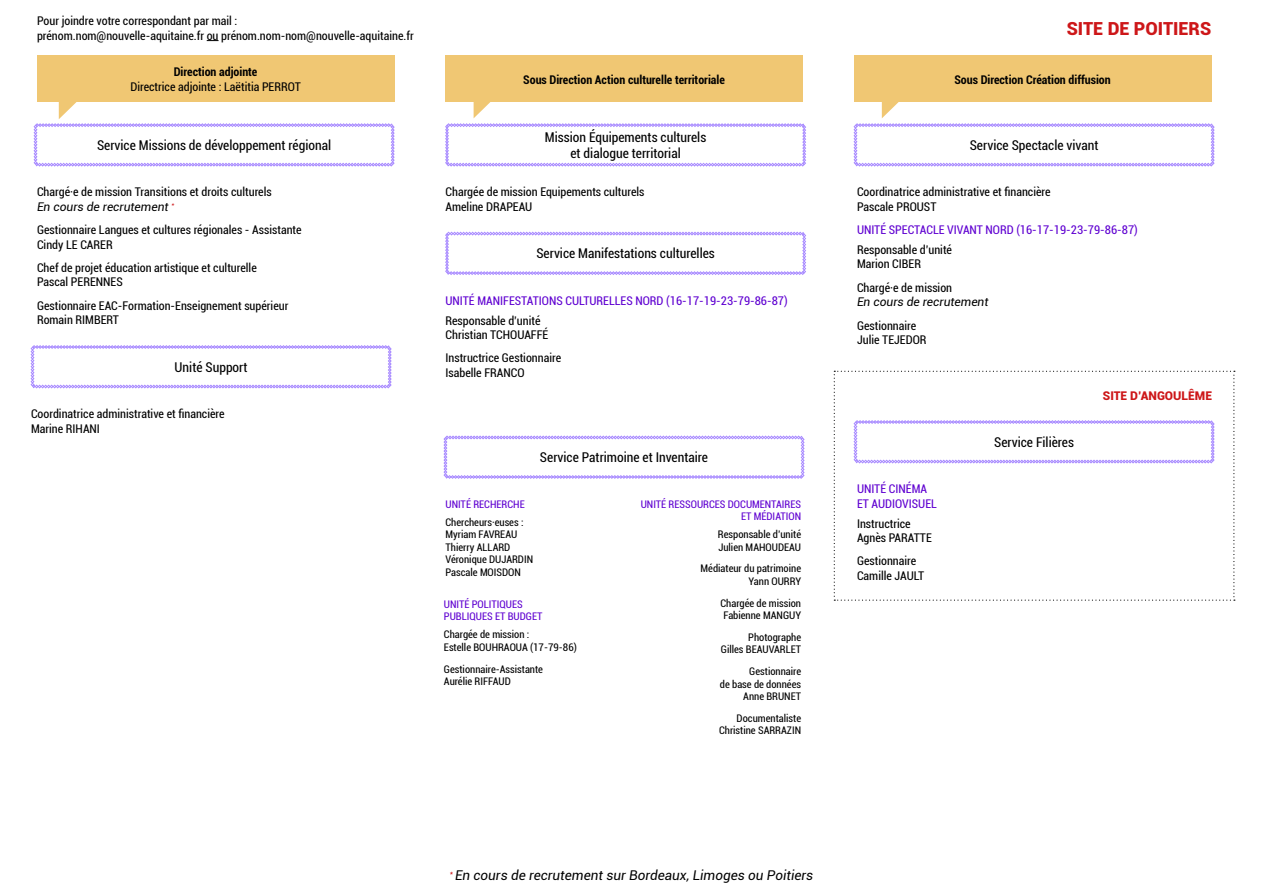
<style>
.page{position:relative;width:1263px;height:893px;background:#fff}
.page>*{position:absolute;margin:0;border:0;box-sizing:border-box;transform-origin:0 0}
.t1{font:900 18px "Roboto";color:#cd1719}
.t2{font:condensed 13.5px/16.2px "Roboto";color:#000;text-align:center}
.t3{font:italic 13.5px "Roboto";color:#000}
.t4{font:condensed 12px/14.4px "Roboto";color:#000}
.t5{font:condensed 12px/14.4px "Roboto";color:#5f00d1}
.t6{font:700 condensed 12px "Roboto";color:#000}
.t7{font:italic 12px "Roboto";color:#000}
.t8{font:900 12px "Roboto";color:#cd1719}
.t9{font:condensed 10.5px/12.6px "Roboto";color:#000}
.t10{font:condensed 10.5px/12.6px "Roboto";color:#5f00d1}
.s1{font-style:italic;font-stretch:normal}
</style>
<div class="page">
<div style="left:445px;top:56px;width:358px;height:46px;background:#f0c773"></div>
<div style="left:854px;top:56px;width:357px;height:46px;background:#f0c773"></div>
<div style="left:37px;top:56px;width:357px;height:46px;background:#f0c773"></div>
<svg style="left:445px;top:232px;width:361px;height:43px"></svg>
<svg style="left:31px;top:345px;width:360px;height:43px"></svg>
<svg style="left:444px;top:436px;width:360px;height:43px"></svg>
<svg style="left:34px;top:102px;width:360px;height:64px"></svg>
<svg style="left:445px;top:102px;width:361px;height:64px"></svg>
<svg style="left:854px;top:101px;width:360px;height:65px"></svg>
<svg style="left:834px;top:371px;width:401px;height:230px"></svg>
<svg style="left:207px;top:40px;width:12px;height:1px"></svg>
<p class="t4" style="left:37px;top:13px;width:378px">Pour joindre votre correspondant par mail :<br>prénom.nom@nouvelle-aquitaine.fr ou prénom.nom-nom@nouvelle-aquitaine.fr</p>
<p class="t6" style="left:174px;top:64px;width:85px">Direction adjointe</p>
<p class="t4" style="left:130px;top:79px;width:172px">Directrice adjointe : Laëtitia PERROT</p>
<p class="t2" style="left:97px;top:137px;width:236px">Service Missions de développement régional</p>
<p class="t4" style="left:37px;top:185px;width:236px">Chargé·e de mission Transitions et droits culturels<br><span class="s1">En cours de recrutement</span> <sup>*</sup></p>
<p class="t4" style="left:37px;top:222px;width:266px">Gestionnaire Langues et cultures régionales - Assistante<br>Cindy LE CARER</p>
<p class="t4" style="left:37px;top:260px;width:221px">Chef de projet éducation artistique et culturelle<br>Pascal PERENNES</p>
<p class="t4" style="left:37px;top:298px;width:253px">Gestionnaire EAC-Formation-Enseignement supérieur<br>Romain RIMBERT</p>
<p class="t2" style="left:175px;top:358px;width:74px">Unité Support</p>
<p class="t4" style="left:31px;top:406px;width:195px">Coordinatrice administrative et financière<br>Marine RIHANI</p>
<h1 class="t1" style="left:1067px;top:16px;width:146px">SITE DE POITIERS</h1>
<p class="t6" style="left:523px;top:71px;width:203px">Sous Direction Action culturelle territoriale</p>
<p class="t6" style="left:954px;top:71px;width:158px">Sous Direction Création diffusion</p>
<p class="t2" style="left:545px;top:129px;width:163px">Mission Équipements culturels et dialogue territorial</p>
<p class="t4" style="left:445px;top:185px;width:200px">Chargée de mission Equipements culturels<br>Ameline DRAPEAU</p>
<p class="t2" style="left:536px;top:245px;width:180px">Service Manifestations culturelles</p>
<p class="t5" style="left:445px;top:293px;width:344px">UNITÉ MANIFESTATIONS CULTURELLES NORD (16-17-19-23-79-86-87)</p>
<p class="t4" style="left:445px;top:313px;width:104px">Responsable d’unité<br>Christian TCHOUAFFÉ</p>
<p class="t4" style="left:445px;top:351px;width:117px">Instructrice Gestionnaire<br>Isabelle FRANCO</p>
<p class="t2" style="left:540px;top:449px;width:170px">Service Patrimoine et Inventaire</p>
<p class="t10" style="left:445px;top:497px;width:81px">UNITÉ RECHERCHE</p>
<p class="t9" style="left:445px;top:515px;width:89px">Chercheurs·euses :<br>Myriam FAVREAU<br>Thierry ALLARD<br>Véronique DUJARDIN<br>Pascale MOISDON</p>
<p class="t10" style="left:444px;top:597px;width:100px">UNITÉ POLITIQUES<br>PUBLIQUES ET BUDGET</p>
<p class="t9" style="left:444px;top:628px;width:134px">Chargée de mission :<br>Estelle BOUHRAOUA (17-79-86)</p>
<p class="t9" style="left:444px;top:662px;width:101px">Gestionnaire-Assistante<br>Aurélie RIFFAUD</p>
<p class="t10" style="left:641px;top:497px;width:162px;text-align:right">UNITÉ RESSOURCES DOCUMENTAIRES<br>ET MÉDIATION</p>
<p class="t9" style="left:718px;top:528px;width:85px">Responsable d’unité<br>Julien MAHOUDEAU</p>
<p class="t9" style="left:701px;top:562px;width:102px;text-align:right">Médiateur du patrimoine<br>Yann OURRY</p>
<p class="t9" style="left:720px;top:596px;width:82px">Chargée de mission<br>Fabienne MANGUY</p>
<p class="t9" style="left:721px;top:630px;width:82px;text-align:right">Photographe<br>Gilles BEAUVARLET</p>
<p class="t9" style="left:720px;top:665px;width:83px;text-align:right">Gestionnaire<br>de base de données<br>Anne BRUNET</p>
<p class="t9" style="left:719px;top:711px;width:84px;text-align:right">Documentaliste<br>Christine SARRAZIN</p>
<p class="t2" style="left:970px;top:137px;width:130px">Service Spectacle vivant</p>
<p class="t4" style="left:857px;top:185px;width:195px">Coordinatrice administrative et financière<br>Pascale PROUST</p>
<p class="t5" style="left:857px;top:222px;width:282px">UNITÉ SPECTACLE VIVANT NORD (16-17-19-23-79-86-87)</p>
<p class="t4" style="left:857px;top:242px;width:97px">Responsable d’unité<br>Marion CIBER</p>
<p class="t4" style="left:857px;top:280px;width:97px">Chargé·e de mission</p>
<p class="t7" style="left:857px;top:294px;width:133px">En cours de recrutement</p>
<p class="t4" style="left:857px;top:318px;width:71px">Gestionnaire<br>Julie TEJEDOR</p>
<p class="t5" style="left:857px;top:481px;width:81px">UNITÉ CINÉMA<br>ET AUDIOVISUEL</p>
<p class="t4" style="left:857px;top:516px;width:76px">Instructrice<br>Agnès PARATTE</p>
<p class="t4" style="left:857px;top:553px;width:69px">Gestionnaire<br>Camille JAULT</p>
<p class="t2" style="left:994px;top:433px;width:81px">Service Filières</p>
<p class="t8" style="left:1103px;top:387px;width:111px">SITE D’ANGOULÊME</p>
<p class="t3" style="left:450px;top:866px;width:365px"><sup>*</sup> En cours de recrutement sur Bordeaux, Limoges ou Poitiers</p>
</div>
